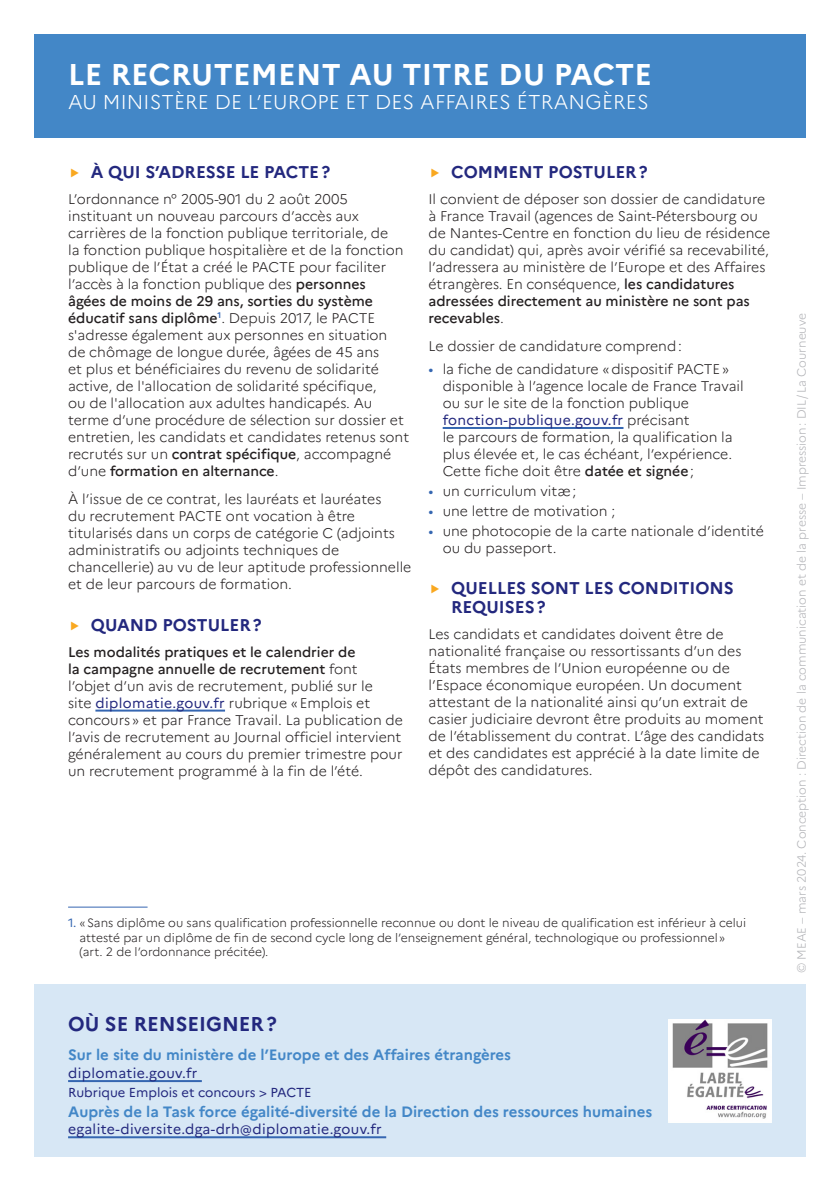
<style>
.page{position:relative;width:840px;height:1191px;background:#fff}
.page>*{position:absolute;margin:0;border:0;box-sizing:border-box;transform-origin:0 0}
.Titre{font:700 30px "Marianne";letter-spacing:.01em;color:#fff}
.Titre-2{font:300 20px "Marianne";letter-spacing:.01em;color:#fff}
.Renseignement_En_savoir{font:700 20px "Marianne";color:#23287e}
.t1{font:700 17px/19px "Marianne";color:#23287e}
.Informations_pratiques{font:700 15px "Marianne";color:#4387c7}
.Texte_courant{font:300 14px/17px "Marianne";color:#231f20}
.Informations_pratiques-2{font:14px "Marianne";letter-spacing:.025em;color:#23287e}
.Rubrique{font:13px "Marianne";color:#23287e}
.t2{font:300 12px/14.4px "Marianne";color:#231f20}
.Copyright{font:300 12px "Marianne";color:#b2b3b7}
.s1{font-weight:500}
.s2{font-weight:400;color:#23287e}
.s3{font-weight:400;color:#3566b1}
</style>
<div class="page">
<hr style="left:95px;top:709px;width:130px;height:2px;background:#3566b1">
<hr style="left:442px;top:427px;width:181px;height:2px;background:#3566b1">
<div style="left:34px;top:984px;width:771px;height:173px;background:#d7e7f5"></div>
<hr style="left:68px;top:1080px;width:134px;height:2px;background:#3566b1">
<hr style="left:68px;top:1136px;width:318px;height:2px;background:#3566b1">
<hr style="left:68px;top:906px;width:79px;height:1px;background:#3566b1">
<div style="left:34px;top:34px;width:771px;height:103px;background:#4387c7"></div>
<img style="left:668px;top:1019px;width:103px;height:103px">
<p class="Titre" style="left:68px;top:56px;width:585px">LE RECRUTEMENT AU TITRE DU PACTE</p>
<p class="Titre-2" style="left:68px;top:90px;width:582px">AU MINISTÈRE DE L’EUROPE ET DES AFFAIRES ÉTRANGÈRES</p>
<p class="t1" style="left:91px;top:163px;width:241px">À QUI S’ADRESSE LE PACTE?</p>
<p class="Texte_courant" style="left:68px;top:190px;width:342px">L’ordonnance n° 2005-901 du 2 août 2005 instituant un nouveau parcours d’accès aux carrières de la fonction publique territoriale, de<br>la fonction publique hospitalière et de la fonction publique de l’État a créé le PACTE pour faciliter l’accès à la fonction publique des <span class="s1">personnes<br>âgées de moins de 29 ans, sorties du système éducatif sans diplôme</span><sup>1</sup>. Depuis 2017, le PACTE s'adresse également aux personnes en situation<br>de chômage de longue durée, âgées de 45 ans<br>et plus et bénéficiaires du revenu de solidarité active, de l'allocation de solidarité spécifique,<br>ou de l'allocation aux adultes handicapés. Au terme d’une procédure de sélection sur dossier et entretien, les candidats et candidates retenus sont recrutés sur un <span class="s1">contrat spécifique</span>, accompagné d’une <span class="s1">formation en alternance</span>.</p>
<p class="Texte_courant" style="left:68px;top:491px;width:344px">À l’issue de ce contrat, les lauréats et lauréates<br>du recrutement PACTE ont vocation à être titularisés dans un corps de catégorie C (adjoints administratifs ou adjoints techniques de chancellerie) au vu de leur aptitude professionnelle et de leur parcours de formation.</p>
<p class="t1" style="left:91px;top:615px;width:172px">QUAND POSTULER?</p>
<p class="Texte_courant" style="left:68px;top:643px;width:336px"><span class="s1">Les modalités pratiques et le calendrier de<br>la campagne annuelle de recrutement</span> font l’objet d’un avis de recrutement, publié sur le<br>site <span class="s2">diplomatie.gouv.fr</span> rubrique «Emplois et concours» et par France Travail. La publication de l’avis de recrutement au Journal officiel intervient généralement au cours du premier trimestre pour un recrutement programmé à la fin de l’été.</p>
<p class="t1" style="left:451px;top:163px;width:198px">COMMENT POSTULER?</p>
<p class="Texte_courant" style="left:428px;top:190px;width:343px">Il convient de déposer son dossier de candidature à France Travail (agences de Saint-Pétersbourg ou de Nantes-Centre en fonction du lieu de résidence du candidat) qui, après avoir vérifié sa recevabilité, l’adressera au ministère de l’Europe et des Affaires étrangères. En conséquence, <span class="s1">les candidatures adressées directement au ministère ne sont pas recevables</span>.</p>
<p class="Texte_courant" style="left:428px;top:338px;width:255px">Le dossier de candidature comprend:</p>
<p class="Texte_courant" style="left:442px;top:360px;width:302px;text-indent:-14px"><span class="s3">•</span> la fiche de candidature «dispositif PACTE» disponible à l’agence locale de France Travail ou sur le site de la fonction publique <span class="s2">fonction-publique.gouv.fr</span> précisant<br>le parcours de formation, la qualification la plus élevée et, le cas échéant, l’expérience.<br>Cette fiche doit être <span class="s1">datée et signée</span>;</p>
<p class="Texte_courant" style="left:428px;top:482px;width:149px"><span class="s3">•</span> un curriculum vitæ;</p>
<p class="Texte_courant" style="left:428px;top:502px;width:188px"><span class="s3">•</span> une lettre de motivation ;</p>
<p class="Texte_courant" style="left:442px;top:522px;width:322px;text-indent:-14px"><span class="s3">•</span> une photocopie de la carte nationale d’identité ou du passeport.</p>
<p class="t1" style="left:451px;top:578px;width:284px">QUELLES SONT LES CONDITIONS<br>REQUISES?</p>
<p class="Texte_courant" style="left:428px;top:625px;width:337px">Les candidats et candidates doivent être de nationalité française ou ressortissants d’un des États membres de l’Union européenne ou de l’Espace économique européen. Un document attestant de la nationalité ainsi qu’un extrait de casier judiciaire devront être produits au moment de l’établissement du contrat. L’âge des candidats et des candidates est apprécié à la date limite de dépôt des candidatures.</p>
<p class="t2" style="left:79px;top:916px;width:668px;text-indent:-11px"><span class="s3">1.</span> «Sans diplôme ou sans qualification professionnelle reconnue ou dont le niveau de qualification est inférieur à celui attesté par un diplôme de fin de second cycle long de l’enseignement général, technologique ou professionnel» (art. 2 de l’ordonnance précitée).</p>
<p class="Renseignement_En_savoir" style="left:68px;top:1011px;width:210px">OÙ SE RENSEIGNER?</p>
<p class="Informations_pratiques" style="left:68px;top:1045px;width:444px">Sur le site du ministère de l’Europe et des Affaires étrangères</p>
<p class="Informations_pratiques-2" style="left:68px;top:1064px;width:131px">diplomatie.gouv.fr</p>
<p class="Rubrique" style="left:68px;top:1084px;width:245px">Rubrique Emplois et concours &gt; PACTE</p>
<p class="Informations_pratiques" style="left:68px;top:1103px;width:585px">Auprès de la Task force égalité-diversité de la Direction des ressources humaines</p>
<p class="Informations_pratiques-2" style="left:68px;top:1120px;width:315px">egalite-diversite.dga-drh@diplomatie.gouv.fr</p>
<p class="Copyright" style="left:793px;top:973px;width:661px;rotate:-90deg">© MEAE – mars 2024. Conception : Direction de la communication et de la presse – Impression: DIL/La Courneuve</p>
</div>
